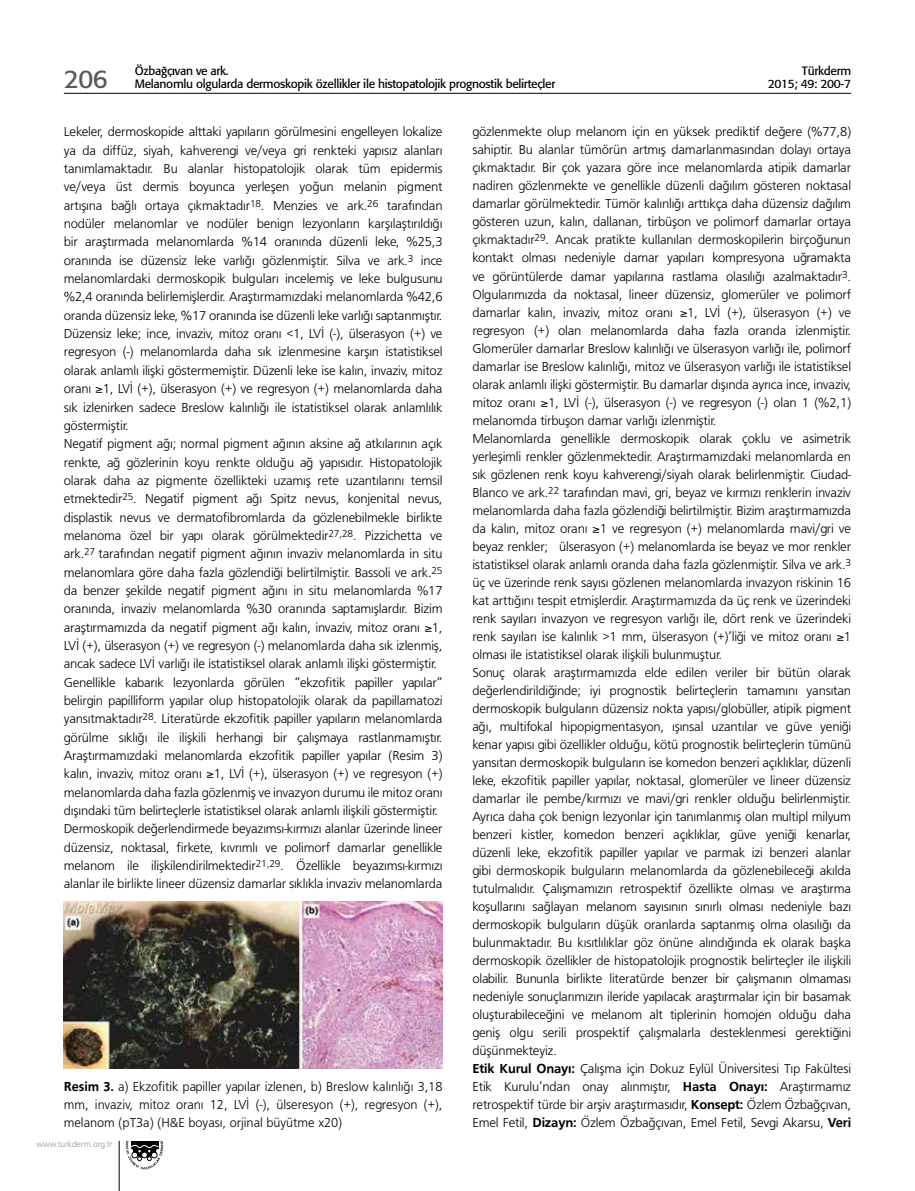
<style>
.page{position:relative;width:915px;height:1191px;background:#fff}
.page>*{position:absolute;margin:0;border:0;box-sizing:border-box;transform-origin:0 0}
.t1{font:25.5px "Formata Tr";color:#58595b}
.t2{font:13.5px/18px "Frugal Normal Tr";letter-spacing:-.015em;color:#000}
.t3{font:12px/12.8px "Formata Tr";letter-spacing:-.025em;color:#000;text-align:right}
.t4{font:9px "Frugal Normal Tr";letter-spacing:-.01em;color:#939598}
.s1{font-family:"Frugal Bold Tr"}
</style>
<div class="page">
<svg style="left:126px;top:1140px;width:37px;height:29px"></svg>
<hr style="left:119px;top:1140px;width:1px;height:51px;background:#000">
<hr style="left:64px;top:93px;width:786px;height:1px;background:#000">
<img style="left:64px;top:901px;width:378px;height:167px">
<p class="t3" style="left:135px;top:65px;width:422px;text-align:left">Özbağçıvan ve ark.<br>Melanomlu olgularda dermoskopik özellikler ile histopatolojik prognostik belirteçler</p>
<p class="t3" style="left:767px;top:65px;width:85px">Türkderm<br>2015; 49: 200-7</p>
<h1 class="t1" style="left:64px;top:64px;width:45px">206</h1>
<p class="t2" style="left:64px;top:123px;width:380px">Lekeler, dermoskopide alttaki yapıların görülmesini engelleyen lokalize ya da diffüz, siyah, kahverengi ve/veya gri renkteki yapısız alanları tanımlamaktadır. Bu alanlar histopatolojik olarak tüm epidermis ve/veya üst dermis boyunca yerleşen yoğun melanin pigment artışına bağlı ortaya çıkmaktadır<sup>18</sup>. Menzies ve ark.<sup>26</sup> tarafından nodüler melanomlar ve nodüler benign lezyonların karşılaştırıldığı bir araştırmada melanomlarda %14 oranında düzenli leke, %25,3 oranında ise düzensiz leke varlığı gözlenmiştir. Silva ve ark.<sup>3</sup> ince melanomlardaki dermoskopik bulguları incelemiş ve leke bulgusunu %2,4 oranında belirlemişlerdir. Araştırmamızdaki melanomlarda %42,6 oranda düzensiz leke, %17 oranında ise düzenli leke varlığı saptanmıştır.<br>Düzensiz leke; ince, invaziv, mitoz oranı &lt;1, LVİ (-), ülserasyon (+) ve regresyon (-) melanomlarda daha sık izlenmesine karşın istatistiksel olarak anlamlı ilişki göstermemiştir. Düzenli leke ise kalın, invaziv, mitoz oranı ≥1, LVİ (+), ülserasyon (+) ve regresyon (+) melanomlarda daha sık izlenirken sadece Breslow kalınlığı ile istatistiksel olarak anlamlılık göstermiştir.<br>Negatif pigment ağı; normal pigment ağının aksine ağ atkılarının açık renkte, ağ gözlerinin koyu renkte olduğu ağ yapısıdır. Histopatolojik olarak daha az pigmente özellikteki uzamış rete uzantılarını temsil etmektedir<sup>25</sup>. Negatif pigment ağı Spitz nevus, konjenital nevus, displastik nevus ve dermatofibromlarda da gözlenebilmekle birlikte melanoma özel bir yapı olarak görülmektedir<sup>27,28</sup>. Pizzichetta ve ark.<sup>27</sup> tarafından negatif pigment ağının invaziv melanomlarda in situ melanomlara göre daha fazla gözlendiği belirtilmiştir. Bassoli ve ark.<sup>25 </sup>da benzer şekilde negatif pigment ağını in situ melanomlarda %17 oranında, invaziv melanomlarda %30 oranında saptamışlardır. Bizim araştırmamızda da negatif pigment ağı kalın, invaziv, mitoz oranı ≥1, LVİ (+), ülserasyon (+) ve regresyon (-) melanomlarda daha sık izlenmiş, ancak sadece LVİ varlığı ile istatistiksel olarak anlamlı ilişki göstermiştir.<br>Genellikle kabarık lezyonlarda görülen “ekzofitik papiller yapılar” belirgin papilliform yapılar olup histopatolojik olarak da papillamatozi yansıtmaktadır<sup>28</sup>. Literatürde ekzofitik papiller yapıların melanomlarda görülme sıklığı ile ilişkili herhangi bir çalışmaya rastlanmamıştır.<br>Araştırmamızdaki melanomlarda ekzofitik papiller yapılar (Resim 3) kalın, invaziv, mitoz oranı ≥1, LVİ (+), ülserasyon (+) ve regresyon (+) melanomlarda daha fazla gözlenmiş ve invazyon durumu ile mitoz oranı dışındaki tüm belirteçlerle istatistiksel olarak anlamlı ilişkili göstermiştir.<br>Dermoskopik değerlendirmede beyazımsı-kırmızı alanlar üzerinde lineer düzensiz, noktasal, firkete, kıvrımlı ve polimorf damarlar genellikle melanom ile ilişkilendirilmektedir<sup>21,29</sup>. Özellikle beyazımsı-kırmızı alanlar ile birlikte lineer düzensiz damarlar sıklıkla invaziv melanomlarda</p>
<p class="t2" style="left:472px;top:123px;width:380px">gözlenmekte olup melanom için en yüksek prediktif değere (%77,8) sahiptir. Bu alanlar tümörün artmış damarlanmasından dolayı ortaya çıkmaktadır. Bir çok yazara göre ince melanomlarda atipik damarlar nadiren gözlenmekte ve genellikle düzenli dağılım gösteren noktasal damarlar görülmektedir. Tümör kalınlığı arttıkça daha düzensiz dağılım gösteren uzun, kalın, dallanan, tirbüşon ve polimorf damarlar ortaya çıkmaktadır<sup>29</sup>. Ancak pratikte kullanılan dermoskopilerin birçoğunun kontakt olması nedeniyle damar yapıları kompresyona uğramakta ve görüntülerde damar yapılarına rastlama olasılığı azalmaktadır<sup>3</sup>.<br>Olgularımızda da noktasal, lineer düzensiz, glomerüler ve polimorf damarlar kalın, invaziv, mitoz oranı ≥1, LVİ (+), ülserasyon (+) ve regresyon (+) olan melanomlarda daha fazla oranda izlenmiştir.<br>Glomerüler damarlar Breslow kalınlığı ve ülserasyon varlığı ile, polimorf damarlar ise Breslow kalınlığı, mitoz ve ülserasyon varlığı ile istatistiksel olarak anlamlı ilişki göstermiştir. Bu damarlar dışında ayrıca ince, invaziv, mitoz oranı ≥1, LVİ (-), ülserasyon (-) ve regresyon (-) olan 1 (%2,1) melanomda tirbuşon damar varlığı izlenmiştir.<br>Melanomlarda genellikle dermoskopik olarak çoklu ve asimetrik yerleşimli renkler gözlenmektedir. Araştırmamızdaki melanomlarda en sık gözlenen renk koyu kahverengi/siyah olarak belirlenmiştir. Ciudad-Blanco ve ark.<sup>22</sup> tarafından mavi, gri, beyaz ve kırmızı renklerin invaziv melanomlarda daha fazla gözlendiği belirtilmiştir. Bizim araştırmamızda da kalın, mitoz oranı ≥1 ve regresyon (+) melanomlarda mavi/gri ve beyaz renkler; ülserasyon (+) melanomlarda ise beyaz ve mor renkler istatistiksel olarak anlamlı oranda daha fazla gözlenmiştir. Silva ve ark.<sup>3 </sup>üç ve üzerinde renk sayısı gözlenen melanomlarda invazyon riskinin 16 kat arttığını tespit etmişlerdir. Araştırmamızda da üç renk ve üzerindeki renk sayıları invazyon ve regresyon varlığı ile, dört renk ve üzerindeki renk sayıları ise kalınlık &gt;1 mm, ülserasyon (+)’liği ve mitoz oranı ≥1 olması ile istatistiksel olarak ilişkili bulunmuştur.<br>Sonuç olarak araştırmamızda elde edilen veriler bir bütün olarak değerlendirildiğinde; iyi prognostik belirteçlerin tamamını yansıtan dermoskopik bulguların düzensiz nokta yapısı/globüller, atipik pigment ağı, multifokal hipopigmentasyon, ışınsal uzantılar ve güve yeniği kenar yapısı gibi özellikler olduğu, kötü prognostik belirteçlerin tümünü yansıtan dermoskopik bulguların ise komedon benzeri açıklıklar, düzenli leke, ekzofitik papiller yapılar, noktasal, glomerüler ve lineer düzensiz damarlar ile pembe/kırmızı ve mavi/gri renkler olduğu belirlenmiştir.<br>Ayrıca daha çok benign lezyonlar için tanımlanmış olan multipl milyum benzeri kistler, komedon benzeri açıklıklar, güve yeniği kenarlar, düzenli leke, ekzofitik papiller yapılar ve parmak izi benzeri alanlar gibi dermoskopik bulguların melanomlarda da gözlenebileceği akılda tutulmalıdır. Çalışmamızın retrospektif özellikte olması ve araştırma koşullarını sağlayan melanom sayısının sınırlı olması nedeniyle bazı dermoskopik bulguların düşük oranlarda saptanmış olma olasılığı da bulunmaktadır. Bu kısıtlılıklar göz önüne alındığında ek olarak başka dermoskopik özellikler de histopatolojik prognostik belirteçler ile ilişkili olabilir. Bununla birlikte literatürde benzer bir çalışmanın olmaması nedeniyle sonuçlarımızın ileride yapılacak araştırmalar için bir basamak oluşturabileceğini ve melanom alt tiplerinin homojen olduğu daha geniş olgu serili prospektif çalışmalarla desteklenmesi gerektiğini düşünmekteyiz.<br><span class="s1">Etik Kurul Onayı:</span> Çalışma için Dokuz Eylül Üniversitesi Tıp Fakültesi Etik Kurulu’ndan onay alınmıştır, <span class="s1">Hasta Onayı:</span> Araştırmamız retrospektif türde bir arşiv araştırmasıdır, <span class="s1">Konsept:</span> Özlem Özbağçıvan, Emel Fetil, <span class="s1">Dizayn:</span> Özlem Özbağçıvan, Emel Fetil, Sevgi Akarsu, <span class="s1">Veri</span></p>
<p class="t2" style="left:64px;top:1077px;width:380px;text-align:justify"><span class="s1">Resim 3.</span> a) Ekzofitik papiller yapılar izlenen, b) Breslow kalınlığı 3,18 mm, invaziv, mitoz oranı 12, LVİ (-), ülseresyon (+), regresyon (+), melanom (pT3a) (H&amp;E boyası, orjinal büyütme x20)</p>
<p class="t4" style="left:37px;top:1139px;width:77px">www.turkderm.org.tr</p>
</div>
